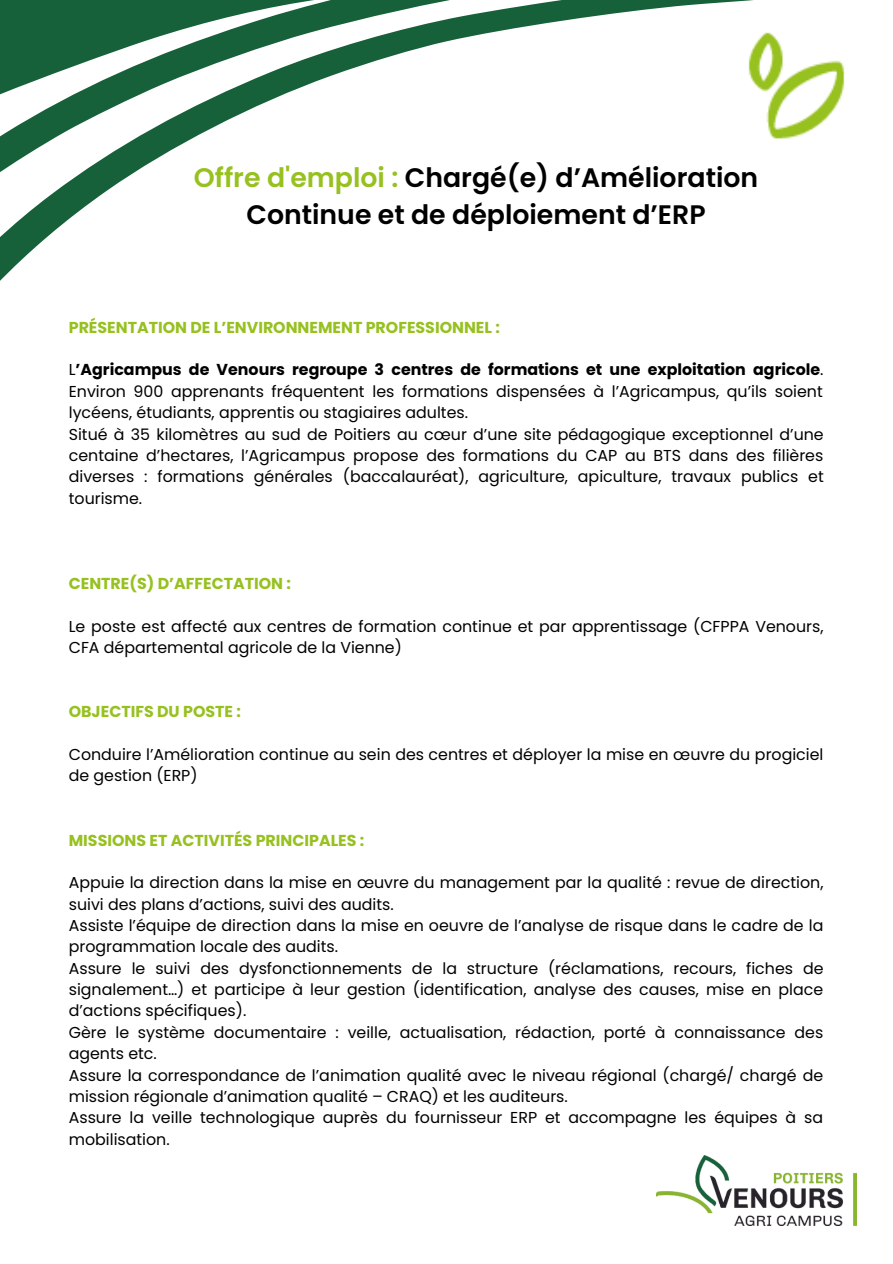
<style>
.page{position:relative;width:893px;height:1264px;background:#fff}
.page>*{position:absolute;margin:0;border:0;box-sizing:border-box;transform-origin:0 0}
.t1{font:600 26.7px/37px "Poppins";color:#000;text-align:center}
.t2{font:15.75px/21.3px "Poppins";color:#000}
.t3{font:700 15.75px "Poppins";color:#96c11f}
.s1{color:#96c11f}
.s2{font-weight:700}
</style>
<div class="page">
<svg style="left:0;top:0;width:753px;height:281px"></svg>
<img style="left:736px;top:16px;width:109px;height:125px">
<img style="left:657px;top:1155px;width:198px;height:70px">
<p class="t1" style="left:194px;top:159px;width:566px"><span class="s1">Offre d'emploi :</span> Chargé(e) d’Amélioration<br>Continue et de déploiement d’ERP</p>
<p class="t3" style="left:69px;top:316px;width:432px">PRÉSENTATION DE L’ENVIRONNEMENT PROFESSIONNEL :</p>
<p class="t2" style="left:69px;top:359px;width:756px;text-align:justify">L<span class="s2">’Agricampus de Venours regroupe 3 centres de formations et une exploitation agricole</span>.<br>Environ 900 apprenants fréquentent les formations dispensées à l’Agricampus, qu’ils soient lycéens, étudiants, apprentis ou stagiaires adultes.</p>
<p class="t2" style="left:69px;top:423px;width:756px;text-align:justify">Situé à 35 kilomètres au sud de Poitiers au cœur d’une site pédagogique exceptionnel d’une centaine d’hectares, l’Agricampus propose des formations du CAP au BTS dans des filières diverses : formations générales (baccalauréat), agriculture, apiculture, travaux publics et tourisme.</p>
<p class="t3" style="left:69px;top:572px;width:223px">CENTRE(S) D’AFFECTATION :</p>
<p class="t2" style="left:69px;top:615px;width:756px">Le poste est affecté aux centres de formation continue et par apprentissage (CFPPA Venours,<br>CFA départemental agricole de la Vienne)</p>
<p class="t3" style="left:69px;top:700px;width:174px">OBJECTIFS DU POSTE :</p>
<p class="t2" style="left:69px;top:744px;width:756px">Conduire l’Amélioration continue au sein des centres et déployer la mise en œuvre du progiciel de gestion (ERP)</p>
<p class="t3" style="left:69px;top:829px;width:297px">MISSIONS ET ACTIVITÉS PRINCIPALES :</p>
<p class="t2" style="left:69px;top:872px;width:756px">Appuie la direction dans la mise en œuvre du management par la qualité : revue de direction, suivi des plans d’actions, suivi des audits.</p>
<p class="t2" style="left:69px;top:914px;width:756px">Assiste l’équipe de direction dans la mise en oeuvre de l’analyse de risque dans le cadre de la programmation locale des audits.</p>
<p class="t2" style="left:69px;top:957px;width:756px;text-align:justify">Assure le suivi des dysfonctionnements de la structure (réclamations, recours, fiches de signalement…) et participe à leur gestion (identification, analyse des causes, mise en place d’actions spécifiques).</p>
<p class="t2" style="left:69px;top:1021px;width:756px">Gère le système documentaire : veille, actualisation, rédaction, porté à connaissance des agents etc.</p>
<p class="t2" style="left:69px;top:1064px;width:755px">Assure la correspondance de l’animation qualité avec le niveau régional (chargé/ chargé de mission régionale d’animation qualité – CRAQ) et les auditeurs.</p>
<p class="t2" style="left:69px;top:1107px;width:755px">Assure la veille technologique auprès du fournisseur ERP et accompagne les équipes à sa mobilisation.</p>
</div>
